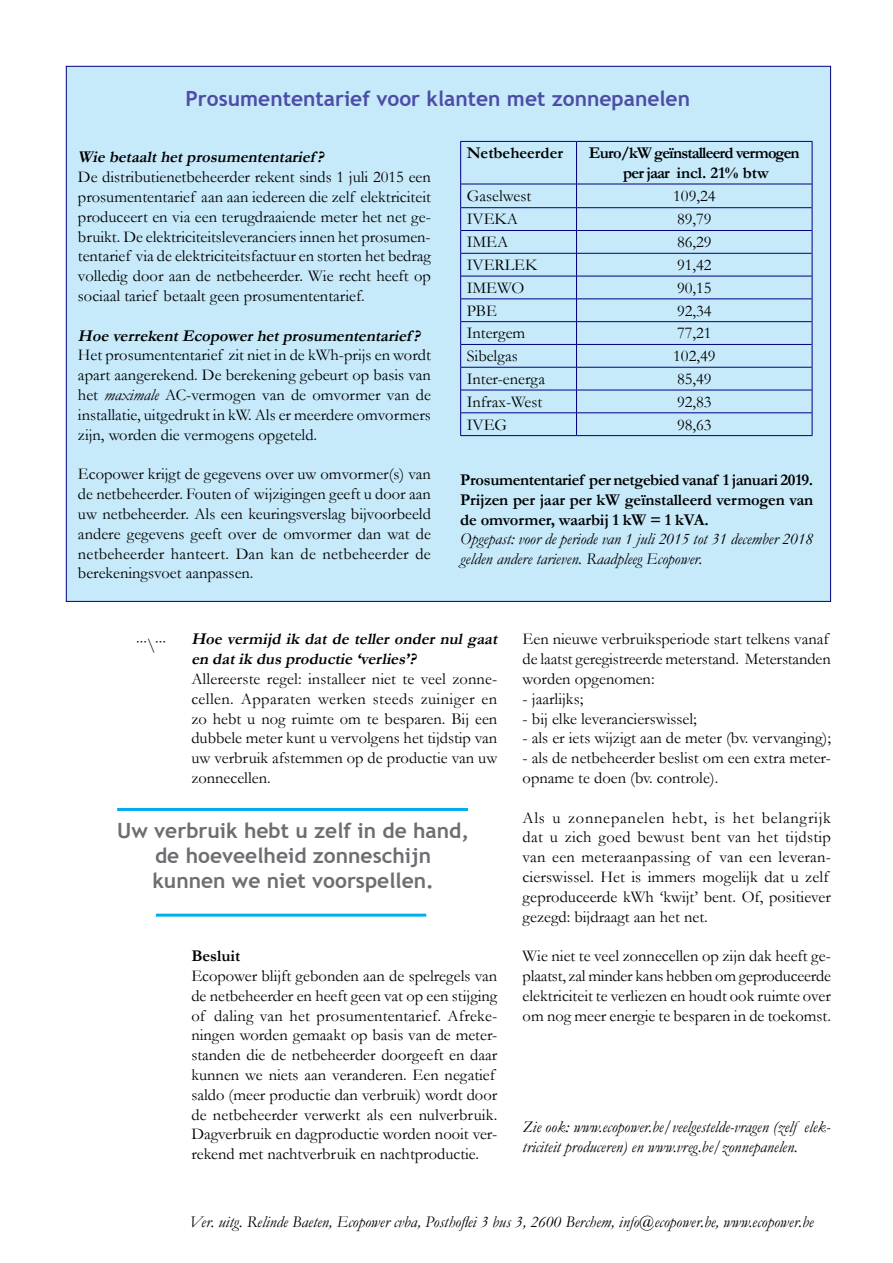
<style>
.page{position:relative;width:893px;height:1263px;background:#fff}
.page>*{position:absolute;margin:0;border:0;box-sizing:border-box;transform-origin:0 0}
.t1{font:700 21px/25.2px "Trebuchet MS";color:#6d6e71;text-align:center}
.t2{font:700 21px "Trebuchet MS";color:#4d4da6}
.t3{font:16.5px/19.8px "Garamond";color:#000;text-align:justify}
.t4{font:italic 16.5px/19.8px "Garamond";color:#000}
.t5{font:italic 700 16.5px/19.8px "Garamond";color:#000}
.t6{font:700 16.5px/19.8px "Garamond";letter-spacing:-.01em;color:#000;text-align:justify}
.t7{font:700 16.5px/19.8px "Garamond";letter-spacing:-.05em;color:#000;text-align:center}
.s1{font-style:italic}
</style>
<div class="page">
<hr style="left:117px;top:808px;width:351px;height:3px;background:#00aeef">
<hr style="left:156px;top:914px;width:270px;height:3px;background:#00aeef">
<div style="left:66px;top:66px;width:765px;height:536px;background:#c7eafb;border:1px solid #000080"></div>
<hr style="left:461px;top:184px;width:115px;height:1px;background:#000080">
<hr style="left:461px;top:207px;width:115px;height:1px;background:#000080">
<hr style="left:461px;top:230px;width:115px;height:1px;background:#000080">
<hr style="left:461px;top:253px;width:115px;height:1px;background:#000080">
<hr style="left:461px;top:276px;width:115px;height:1px;background:#000080">
<hr style="left:461px;top:299px;width:115px;height:1px;background:#000080">
<hr style="left:461px;top:321px;width:115px;height:1px;background:#000080">
<hr style="left:461px;top:344px;width:115px;height:1px;background:#000080">
<hr style="left:461px;top:367px;width:115px;height:1px;background:#000080">
<hr style="left:461px;top:390px;width:115px;height:1px;background:#000080">
<hr style="left:461px;top:413px;width:115px;height:1px;background:#000080">
<hr style="left:576px;top:142px;width:1px;height:42px;background:#000080">
<hr style="left:576px;top:184px;width:236px;height:1px;background:#000080">
<hr style="left:576px;top:207px;width:236px;height:1px;background:#000080">
<hr style="left:576px;top:230px;width:236px;height:1px;background:#000080">
<hr style="left:576px;top:253px;width:236px;height:1px;background:#000080">
<hr style="left:576px;top:276px;width:236px;height:1px;background:#000080">
<hr style="left:576px;top:299px;width:236px;height:1px;background:#000080">
<hr style="left:576px;top:321px;width:236px;height:1px;background:#000080">
<hr style="left:576px;top:344px;width:236px;height:1px;background:#000080">
<hr style="left:576px;top:367px;width:236px;height:1px;background:#000080">
<hr style="left:576px;top:390px;width:236px;height:1px;background:#000080">
<svg style="left:576px;top:184px;width:1px;height:251px"></svg>
<hr style="left:576px;top:413px;width:236px;height:1px;background:#000080">
<hr style="left:460px;top:141px;width:116px;height:1px;background:#000080">
<hr style="left:460px;top:142px;width:1px;height:42px;background:#000080">
<hr style="left:576px;top:141px;width:236px;height:1px;background:#000080">
<hr style="left:812px;top:142px;width:1px;height:42px;background:#000080">
<svg style="left:460px;top:184px;width:1px;height:251px"></svg>
<svg style="left:812px;top:184px;width:1px;height:251px"></svg>
<hr style="left:460px;top:435px;width:116px;height:1px;background:#000080">
<hr style="left:576px;top:435px;width:236px;height:1px;background:#000080">
<p class="t2" style="left:186px;top:86px;width:506px">Prosumententarief voor klanten met zonnepanelen</p>
<p class="t5" style="left:78px;top:147px;width:252px">Wie betaalthetprosumententarief ?</p>
<p class="t3" style="left:78px;top:167px;width:354px">De distributienetbeheerder rekent sinds 1 juli 2015 een prosumententarief aan aan iedereen die zelf elektriciteit produceert en via een terugdraaiende meter het net ge&shy;bruikt. De elektriciteitsleveranciers innen het prosumen&shy;tentarief via de elektriciteitsfactuur en storten het bedrag volledig door aan de netbeheerder. Wie recht heeft op sociaal tarief betaalt geen prosumententarief.</p>
<p class="t5" style="left:78px;top:326px;width:348px">Hoe verrekentEcopowerhetprosumententarief ?</p>
<p class="t3" style="left:78px;top:345px;width:354px">Het prosumententarief zit niet in de kWh-prijs en wordt apart aangerekend. De berekening gebeurt op basis van het <span class="s1">maximale</span> AC-vermogen van de omvormer van de installatie, uitgedrukt in kW. Als er meerdere omvormers zijn, worden die vermogens opgeteld.</p>
<p class="t3" style="left:78px;top:464px;width:354px">Ecopower krijgt de gegevens over uw omvormer(s) van de netbeheerder. Fouten of wijzigingen geeft u door aan uw netbeheerder. Als een keuringsverslag bijvoorbeeld andere gegevens geeft over de omvormer dan wat de netbeheerder hanteert. Dan kan de netbeheerder de berekeningsvoet aanpassen.</p>
<p class="t3" style="left:150px;top:375px;width:31px">.../...</p>
<p class="t6" style="left:467px;top:143px;width:98px">Netbeheerder</p>
<p class="t7" style="left:589px;top:143px;width:212px">Euro/kW geïnstalleerd vermogen per jaar incl. 21% btw</p>
<p class="t3" style="left:467px;top:185px;width:66px">Gaselwest</p>
<p class="t3" style="left:673px;top:185px;width:44px">109,24</p>
<p class="t3" style="left:467px;top:209px;width:53px">IVEKA</p>
<p class="t3" style="left:677px;top:209px;width:36px">89,79</p>
<p class="t3" style="left:467px;top:232px;width:43px">IMEA</p>
<p class="t3" style="left:677px;top:232px;width:36px">86,29</p>
<p class="t3" style="left:467px;top:255px;width:72px">IVERLEK</p>
<p class="t3" style="left:677px;top:255px;width:36px">91,42</p>
<p class="t3" style="left:467px;top:277px;width:59px">IMEWO</p>
<p class="t3" style="left:677px;top:277px;width:36px">90,15</p>
<p class="t3" style="left:467px;top:300px;width:32px">PBE</p>
<p class="t3" style="left:677px;top:300px;width:36px">92,34</p>
<p class="t3" style="left:467px;top:323px;width:60px">Intergem</p>
<p class="t3" style="left:677px;top:323px;width:36px">77,21</p>
<p class="t3" style="left:467px;top:346px;width:53px">Sibelgas</p>
<p class="t3" style="left:673px;top:346px;width:44px">102,49</p>
<p class="t3" style="left:467px;top:368px;width:80px">Inter-energa</p>
<p class="t3" style="left:677px;top:368px;width:36px">85,49</p>
<p class="t3" style="left:467px;top:391px;width:77px">Infrax-West</p>
<p class="t3" style="left:677px;top:391px;width:36px">92,83</p>
<p class="t3" style="left:467px;top:414px;width:42px">IVEG</p>
<p class="t3" style="left:677px;top:414px;width:36px">98,63</p>
<p class="t6" style="left:460px;top:470px;width:354px">Prosumententarief per netgebied vanaf 1 januari 2019.<br>Prijzen per jaar per kW geïnstalleerd vermogen van de omvormer, waarbij 1 kW = 1 kVA.</p>
<p class="t4" style="left:460px;top:529px;width:354px">Opgepast: voor de periode van 1 juli 2015 tot 31 december 2018 gelden andere tarieven. Raadpleeg Ecopower.</p>
<p class="t5" style="left:191px;top:629px;width:311px">Hoe vermijd ik dat de teller onder nul gaat en datik dusproductie ‘verlies’?</p>
<p class="t3" style="left:191px;top:668px;width:307px">Allereerste regel: installeer niet te veel zonne&shy;cellen. Apparaten werken steeds zuiniger en zo hebt u nog ruimte om te besparen. Bij een dubbele meter kunt u vervolgens het tijdstip van uw verbruik afstemmen op de productie van uw zonnecellen.</p>
<p class="t1" style="left:117px;top:818px;width:353px">Uw verbruik hebt u zelf in de hand, de hoeveelheid zonneschijn kunnen we niet voorspellen.</p>
<p class="t6" style="left:191px;top:946px;width:50px">Besluit</p>
<p class="t3" style="left:191px;top:965px;width:307px;text-align:left">Ecopower blijft gebonden aan de spelregels van de netbeheerder en heeft geen vat op een stijging of daling van het prosumententarief. Afreke&shy;ningen worden gemaakt op basis van de meter&shy;standen die de netbeheerder doorgeeft en daar kunnen we niets aan veranderen. Een negatief saldo (meer productie dan verbruik) wordt door de netbeheerder verwerkt als een nulverbruik.<br>Dagverbruik en dagproductie worden nooit ver&shy;rekend met nachtverbruik en nachtproductie.</p>
<p class="t3" style="left:523px;top:629px;width:310px;text-align:left">Een nieuwe verbruiksperiode start telkens vanaf de laatst geregistreerde meterstand. Meterstanden worden opgenomen:</p>
<p class="t3" style="left:523px;top:688px;width:62px">- jaarlijks;</p>
<p class="t3" style="left:523px;top:708px;width:176px">- bij elke leverancierswissel;</p>
<p class="t3" style="left:523px;top:728px;width:310px">- als er iets wijzigt aan de meter (bv. vervanging);</p>
<p class="t3" style="left:523px;top:748px;width:310px">- als de netbeheerder beslist om een extra meter&shy;opname te doen (bv. controle).</p>
<p class="t3" style="left:523px;top:807px;width:310px;text-align:left">Als u zonnepanelen hebt, is het belangrijk dat u zich goed bewust bent van het tijdstip van een meteraanpassing of van een leveran&shy;cierswissel. Het is immers mogelijk dat u zelf geproduceerde kWh ‘kwijt’ bent. Of, positiever gezegd: bijdraagt aan het net.</p>
<p class="t3" style="left:523px;top:946px;width:310px">Wie niet te veel zonnecellen op zijn dak heeft ge&shy;plaatst, zal minder kans hebben om geproduceerde elektriciteit te verliezen en houdt ook ruimte over om nog meer energie te besparen in de toekomst.</p>
<p class="t4" style="left:523px;top:1116px;width:309px">Zie ook: www.ecopower.be/veelgestelde-vragen (zelf elek&shy;triciteit produceren) en www.vreg.be/zonnepanelen.</p>
<p class="t4" style="left:189px;top:1211px;width:626px">Ver. uitg. Relinde Baeten, Ecopower cvba, Posthoflei 3 bus 3, 2600 Berchem, info@ecopower.be, www.ecopower.be</p>
</div>
